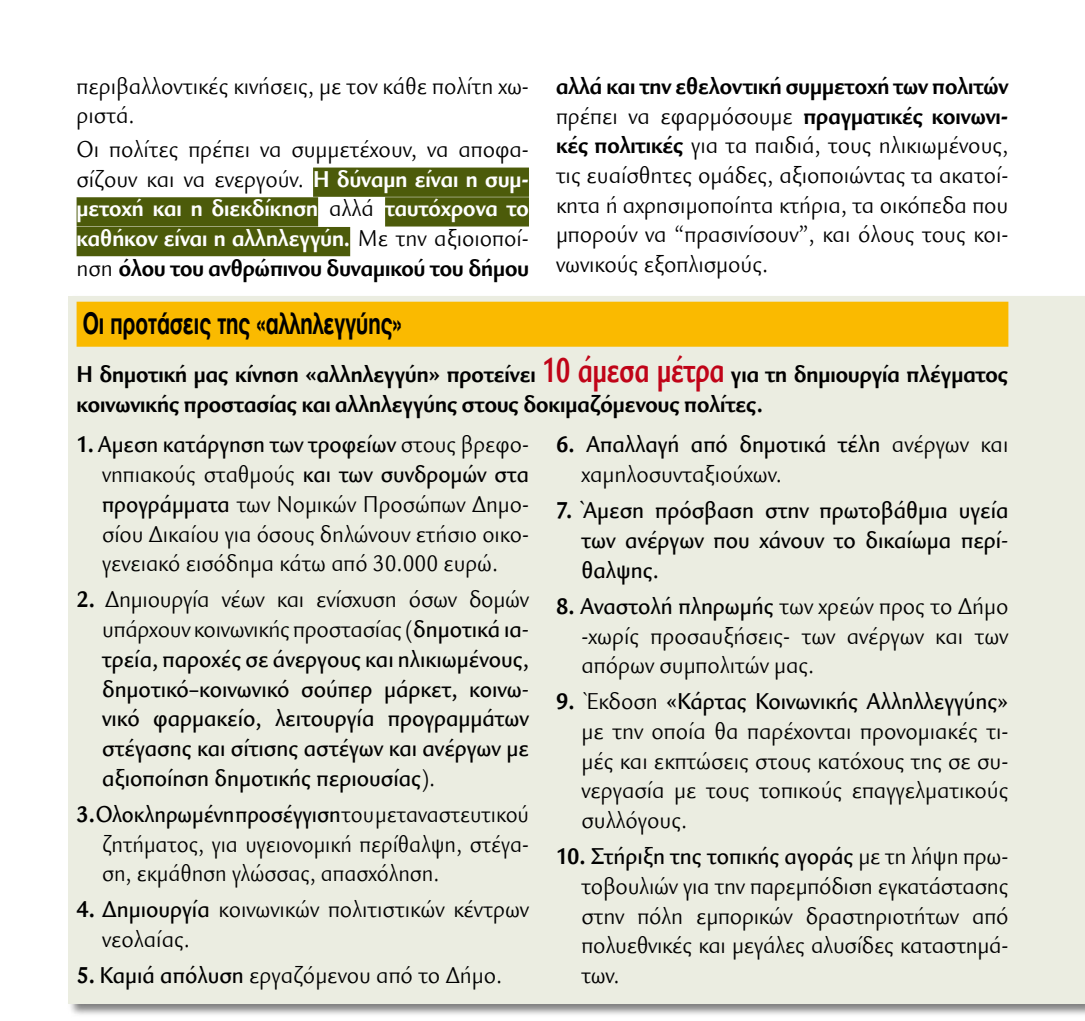
<style>
.page{position:relative;width:1085px;height:1021px;background:#fff}
.page>*{position:absolute;margin:0;border:0;box-sizing:border-box;transform-origin:0 0}
.t1{font:700 32.18px "CF Helvetica";color:#000;scale:.69 1}
.t2{font:24.75px/29.7px "Legacy Sans ITC Hel";color:#000;text-align:justify;scale:.9 1}
.t3{font:500 24.75px/29.7px "Legacy Sans ITC Hel";color:#000;text-align:justify;scale:.9 1}
.t4{font:24.75px/29.7px "Legacy Sans ITC Hel";color:#000;text-align:justify;scale:.89 1}
.t5{font:700 24.75px/29.7px "Legacy Sans ITC Hel";color:#000;scale:.9 1}
.t6{font:24.75px/29.7px "Legacy Sans ITC Hel";color:#000;text-align:justify;scale:.87 1}
.s1{font-weight:700;color:#fff}
.s2{font-weight:700}
.s3{font-size:38.02px;color:#c00418}
.s4{font-weight:500}
.s5{font-weight:400}
</style>
<div class="page">
<div style="left:66px;top:294px;width:1018px;height:724px;background:#000;opacity:.5"></div>
<div style="left:69px;top:296px;width:1015px;height:707px;background:#ebede1"></div>
<div style="left:77px;top:302px;width:931px;height:45px;background:#faba00"></div>
<div style="left:313px;top:167px;width:216px;height:30px;background:#4c5b0a"></div>
<div style="left:77px;top:197px;width:241px;height:29px;background:#4c5b0a"></div>
<div style="left:385px;top:197px;width:144px;height:29px;background:#4c5b0a"></div>
<div style="left:77px;top:227px;width:273px;height:29px;background:#4c5b0a"></div>
<p class="t2" style="left:77px;top:72px;width:504px">περιβαλλοντικές κινήσεις, με τον κάθε πολίτη χω&shy;ριστά.</p>
<p class="t2" style="left:77px;top:135px;width:504px">Οι πολίτες πρέπει να συμμετέχουν, να αποφα&shy;σίζουν και να ενεργούν. <span class="s1">Η δύναμη είναι η συμ&shy;μετοχή και η διεκδίκηση</span> αλλά <span class="s1">ταυτόχρονα το καθήκον είναι η αλληλεγγύη.</span> Με την αξιοιοποί&shy;ηση <span class="s2">όλου του ανθρώπινου δυναμικού του δήμου</span></p>
<p class="t2" style="left:556px;top:72px;width:504px"><span class="s2">αλλά και την εθελοντική συμμετοχή των πολιτών </span>πρέπει να εφαρμόσουμε <span class="s2">πραγματικές κοινωνι&shy;κές πολιτικές</span> για τα παιδιά, τους ηλικιωμένους, τις ευαίσθητες ομάδες, αξιοποιώντας τα ακατοί&shy;κητα ή αχρησιμοποίητα κτήρια, τα οικόπεδα που μπορούν να “πρασινίσουν”, και όλους τους κοι&shy;νωνικούς εξοπλισμούς.</p>
<h1 class="t1" style="left:83px;top:306px;width:464px">Οι προτάσεις της «αλληλεγγύης»</h1>
<p class="t5" style="left:77px;top:359px;width:1036px">Η δημοτική μας κίνηση «αλληλεγγύη» προτείνει <span class="s3">10 άμεσα μέτρα</span> για τη δημιουργία πλέγματος κοινωνικής προστασίας και αλληλεγγύης στους δοκιμαζόμενους πολίτες.</p>
<p class="t4" style="left:102px;top:430px;width:481px;text-indent:-26px"><span class="s2">1.</span> <span class="s4">Αµεση κατάργηση των τροφείων</span> στους βρεφο&shy;νηπιακούς σταθμούς <span class="s4">και των συνδρομών στα προγράμματα</span> των Νομικών Προσώπων Δημο&shy;σίου Δικαίου για όσους δηλώνουν ετήσιο οικο&shy;γενειακό εισόδημα κάτω από 30.000 ευρώ.</p>
<p class="t3" style="left:102px;top:585px;width:476px;text-indent:-26px"><span class="s2">2.</span> <span class="s5">Δηµ ιουργία νέων και ενίσχυση όσων δοµ ών υπάρχουν κοινωνικής προστασίας (</span>δηµοτικά ια&shy;τρεία, παροχές σε άνεργους και ηλικιωµένους, δηµοτικό–κοινωνικό σούπερ µάρκετ, κοινω&shy;νικό φαρμακείο, λειτουργία προγραµµάτων στέγασης και σίτισης αστέγων και ανέργων με αξιοποίηση δημοτικής περιουσίας<span class="s5">).</span></p>
<p class="t6" style="left:102px;top:799px;width:492px;text-indent:-26px"><span class="s2">3.</span> <span class="s4">Ολοκληρωµένη προσέγγιση</span> του µ εταναστευτικού ζητήµ ατος, για υγειονοµ ική περίθαλψη, στέγα&shy;ση, εκµάθηση γλώσσας, απασχόληση.</p>
<p class="t2" style="left:102px;top:895px;width:476px;text-indent:-26px"><span class="s2">4.</span> <span class="s4">Δηµιουργία</span> κοινωνικών πολιτιστικών κέντρων νεολαίας.</p>
<p class="t2" style="left:77px;top:961px;width:474px"><span class="s2">5.</span> <span class="s4">Καμιά απόλυση</span> εργαζόμενου από το Δήμο.</p>
<p class="t2" style="left:581px;top:430px;width:475px;text-indent:-26px"><span class="s2">6.</span> <span class="s4">Απαλλαγή από δηµοτικά τέλη</span> ανέργων και χαµ ηλοσυνταξιούχων.</p>
<p class="t3" style="left:581px;top:496px;width:476px;text-indent:-26px"><span class="s2">7.</span> Άμεση πρόσβαση στην πρωτοβάθμια υγεία των ανέργων που χάνουν το δικαίωμα περί&shy;θαλψης.</p>
<p class="t2" style="left:581px;top:591px;width:475px;text-indent:-26px"><span class="s2">8.</span> <span class="s4">Αναστολή πληρωμής</span> των χρεών προς το Δήμο -χωρίς προσαυξήσεις- των ανέργων και των απόρων συμπολιτών μας.</p>
<p class="t2" style="left:581px;top:687px;width:475px;text-indent:-26px"><span class="s2">9.</span> Έκδοση <span class="s4">«Κάρτας Κοινωνικής Αλληλλεγγύης» </span>με την οποία θα παρέχονται προνομιακές τι&shy;μές και εκπτώσεις στους κατόχους της σε συ&shy;νεργασία με τους τοπικούς επαγγελματικούς συλλόγους.</p>
<p class="t2" style="left:581px;top:842px;width:475px;text-indent:-26px"><span class="s2">10.</span> <span class="s4">Στήριξη της τοπικής αγοράς</span> με τη λήψη πρω&shy;τοβουλιών για την παρεμπόδιση εγκατάστασης στην πόλη εμπορικών δραστηριοτήτων από πολυεθνικές και μεγάλες αλυσίδες καταστημά&shy;των.</p>
</div>
